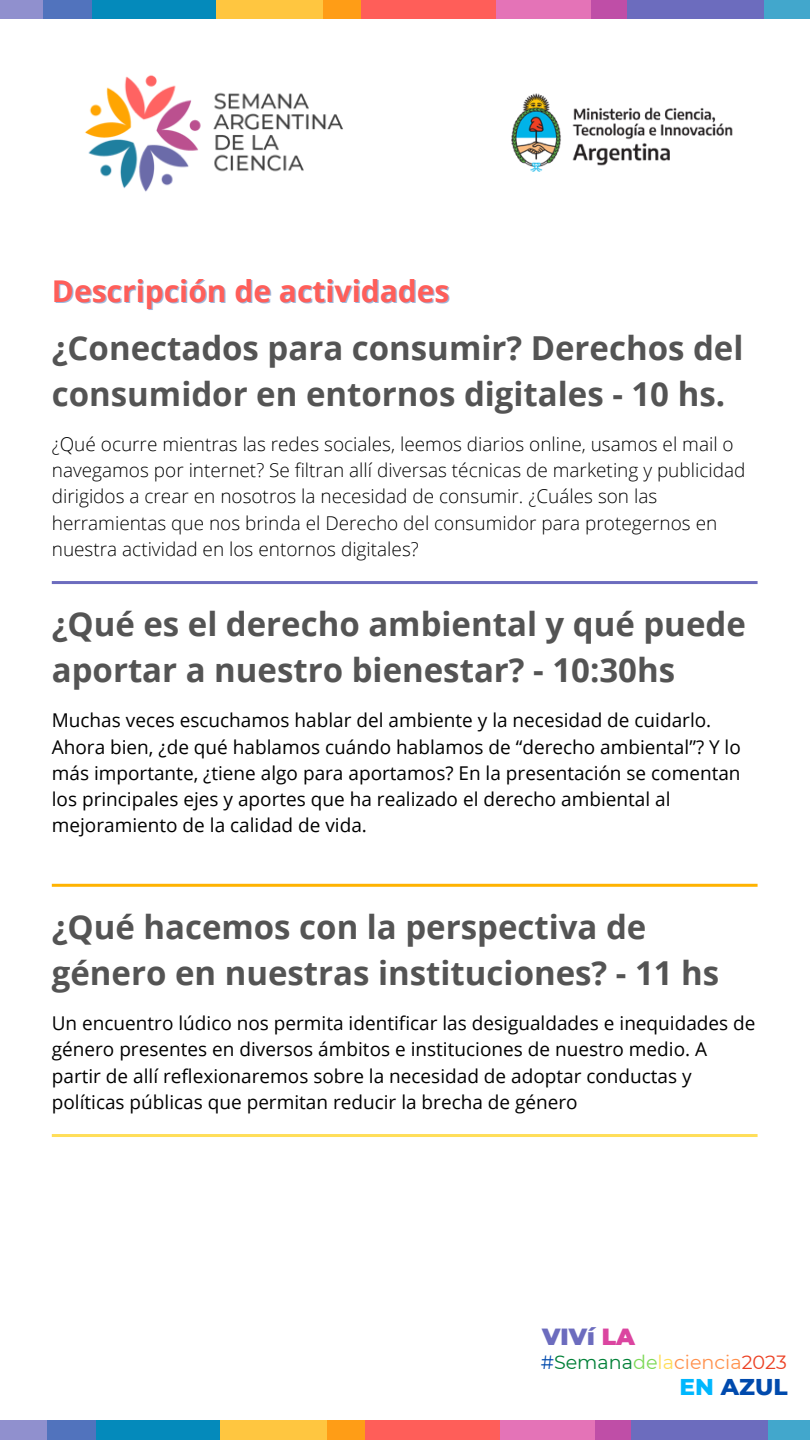
<style>
.page{position:relative;width:810px;height:1440px;background:#fff}
.page>*{position:absolute;margin:0;border:0;box-sizing:border-box;transform-origin:0 0}
.t1{font:700 33px/45.8px "Open Sans";color:#545454}
.t2{font:700 30px "Open Sans";color:#ff5e59}
.t3{font:900 23.3px "Montserrat";color:#6c6cbe}
.t4{font:800 23.3px "Montserrat";color:#004aad}
.t5{font:19.1px "Montserrat";color:#ff914d}
.t6{font:19px/26.2px "Open Sans";color:#000}
.t7{font:300 19px/26.2px "Open Sans";color:#000}
.s1{color:#db45a0}
.s2{color:#004aad}
.s3{color:#008037}
.s4{color:#7ed957}
.s5{color:#ffde59}
.s6{color:#ec4023}
.s7{color:#00b7fe}
</style>
<div class="page">
<div style="left:738px;top:0;width:72px;height:20px;background:#42a7cc"></div>
<div style="left:591px;top:0;width:172px;height:20px;background:#6c6cbe"></div>
<svg style="left:496px;top:0;width:131px;height:20px;background:#db70b6"></svg>
<div style="left:323px;top:0;width:173px;height:20px;background:#ff5e59"></div>
<svg style="left:216px;top:0;width:145px;height:20px;background:#ffbe3f"></svg>
<div style="left:44px;top:0;width:172px;height:20px;background:#048abb"></div>
<svg style="left:0;top:0;width:92px;height:20px;background:#7586c7"></svg>
<div style="left:742px;top:1420px;width:68px;height:20px;background:#42a7cc"></div>
<div style="left:595px;top:1420px;width:172px;height:20px;background:#6c6cbe"></div>
<svg style="left:500px;top:1421px;width:131px;height:19px;background:#d968b2"></svg>
<div style="left:327px;top:1421px;width:173px;height:19px;background:#ff5e59"></div>
<svg style="left:220px;top:1420px;width:145px;height:20px;background:#ffbb34"></svg>
<div style="left:48px;top:1420px;width:172px;height:20px;background:#048abb"></div>
<svg style="left:0;top:1420px;width:96px;height:20px;background:#6f81c5"></svg>
<img style="left:85px;top:75px;width:258px;height:117px">
<img style="left:511px;top:93px;width:222px;height:79px">
<hr style="left:52px;top:581px;width:706px;height:3px;background:#6c6cbe">
<hr style="left:52px;top:884px;width:706px;height:3px;background:#ffb300">
<hr style="left:52px;top:1134px;width:706px;height:3px;background:#ffde59">
<p class="t2" style="left:52px;top:270px;width:399px">Descripción de actividades</p>
<p class="t1" style="left:52px;top:324px;width:693px">¿Conectados para consumir? Derechos del consumidor en entornos digitales - 10 hs.</p>
<p class="t7" style="left:52px;top:430px;width:695px">¿Qué ocurre mientras las redes sociales, leemos diarios online, usamos el mail o navegamos por internet? Se filtran allí diversas técnicas de marketing y publicidad dirigidos a crear en nosotros la necesidad de consumir. ¿Cuáles son las herramientas que nos brinda el Derecho del consumidor para protegernos en nuestra actividad en los entornos digitales?</p>
<p class="t1" style="left:52px;top:601px;width:695px">¿Qué es el derecho ambiental y qué puede aportar a nuestro bienestar? - 10:30hs</p>
<p class="t6" style="left:52px;top:707px;width:691px">Muchas veces escuchamos hablar del ambiente y la necesidad de cuidarlo.<br>Ahora bien, ¿de qué hablamos cuándo hablamos de “derecho ambiental”? Y lo más importante, ¿tiene algo para aportamos? En la presentación se comentan los principales ejes y aportes que ha realizado el derecho ambiental al mejoramiento de la calidad de vida.</p>
<p class="t1" style="left:52px;top:903px;width:669px">¿Qué hacemos con la perspectiva de género en nuestras instituciones? - 11 hs</p>
<p class="t6" style="left:52px;top:1010px;width:705px">Un encuentro lúdico nos permita identificar las desigualdades e inequidades de género presentes en diversos ámbitos e instituciones de nuestro medio. A partir de allí reflexionaremos sobre la necesidad de adoptar conductas y políticas públicas que permitan reducir la brecha de género</p>
<p class="t3" style="left:542px;top:1322px;width:94px">VIVí <span class="s1">LA</span></p>
<p class="t5" style="left:541px;top:1350px;width:248px"><span class="s2">#</span><span class="s3">Semana</span><span class="s4">de</span><span class="s5">la</span>ciencia<span class="s6">2023</span></p>
<p class="t4" style="left:680px;top:1373px;width:110px"><span class="s7">EN</span> AZUL</p>
</div>
